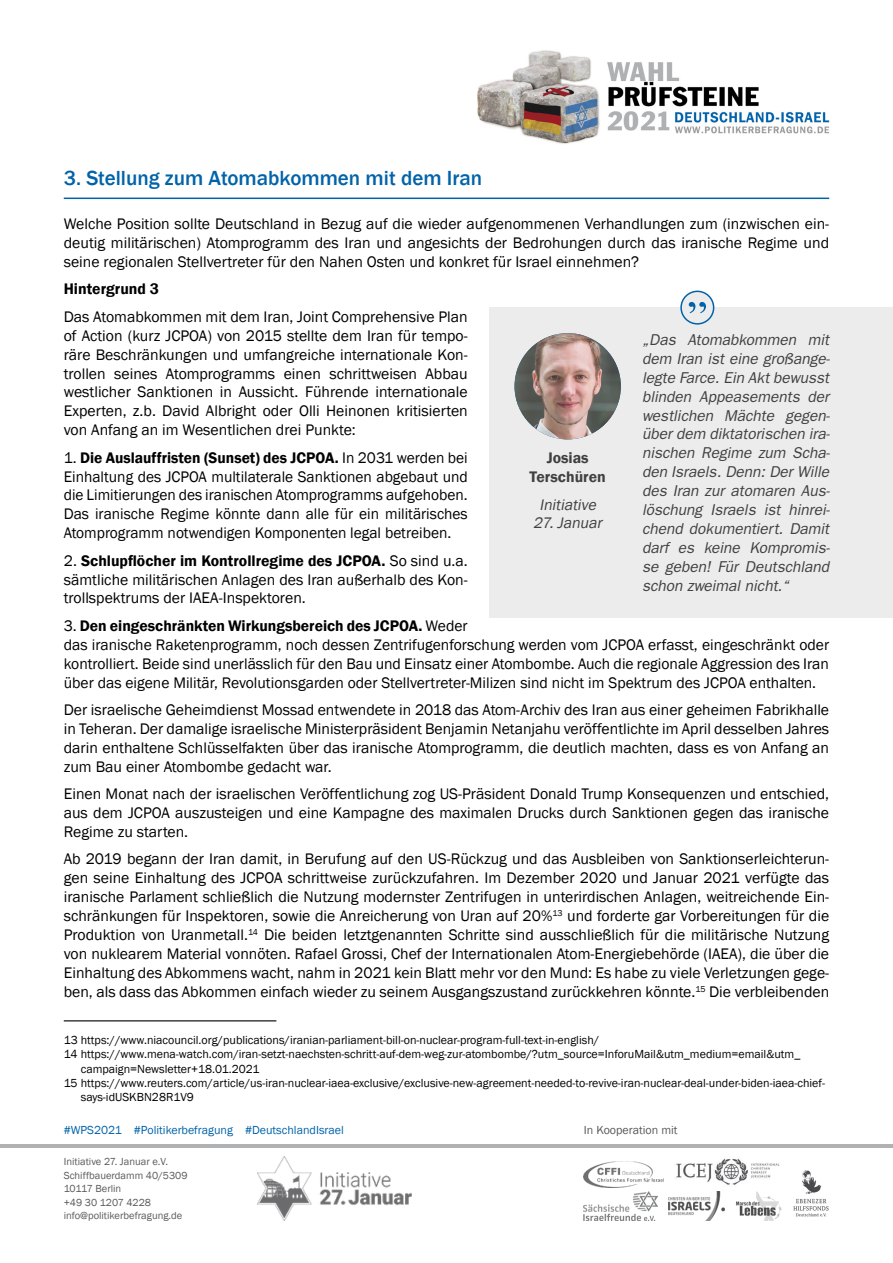
<style>
.page{position:relative;width:893px;height:1263px;background:#fff}
.page>*{position:absolute;margin:0;border:0;box-sizing:border-box;transform-origin:0 0}
.t1{font:500 21px "Franklin Gothic";color:#0063a9}
.t2{font:15.75px/18.9px "Franklin Gothic";color:#000;text-align:justify}
.t3{font:italic 15.75px/18.9px "Franklin Gothic";color:#404042;text-align:justify}
.t4{font:italic 15.75px/18.9px "Franklin Gothic";color:#404042;text-align:center}
.t5{font:600 15.75px/18.9px "Franklin Gothic";color:#404042;text-align:center}
.t6{font:600 15.75px "Franklin Gothic";color:#000}
.t7{font:12px "Franklin Gothic";color:#000}
.t8{font:12px "Franklin Gothic";color:#0063a9}
.t9{font:12px "Franklin Gothic";color:#58595b}
.t10{font:10.5px/13.5px "Franklin Gothic";color:#58595b}
.s1{font-weight:600}
</style>
<div class="page">
<img style="left:477px;top:50px;width:353px;height:94px">
<img style="left:584px;top:1161px;width:79px;height:26px">
<img style="left:668px;top:1191px;width:56px;height:29px">
<img style="left:793px;top:1170px;width:36px;height:47px">
<img style="left:258px;top:1157px;width:153px;height:63px">
<img style="left:676px;top:1158px;width:104px;height:27px">
<img style="left:736px;top:1191px;width:46px;height:29px">
<img style="left:584px;top:1191px;width:73px;height:29px">
<hr style="left:0;top:1144px;width:893px;height:3px;background:#b0b1b3">
<hr style="left:64px;top:198px;width:765px;height:1px;background:#0063a9">
<hr style="left:64px;top:1020px;width:212px;height:1px;background:#000">
<div style="left:489px;top:308px;width:404px;height:310px;background:#ececed"></div>
<img style="left:514px;top:333px;width:107px;height:106px;border-radius:53px">
<div style="left:681px;top:291px;width:33px;height:33px;background:#ececed;border-radius:50%"></div>
<div style="left:680px;top:291px;width:34px;height:34px;border:2px solid #0063a9;border-radius:50%"></div>
<svg style="left:689px;top:302px;width:17px;height:11px"></svg>
<h1 class="t1" style="left:64px;top:165px;width:420px">3. Stellung zum Atomabkommen mit dem Iran</h1>
<p class="t2" style="left:64px;top:215px;width:767px">Welche Position sollte Deutschland in Bezug auf die wieder aufgenommenen Verhandlungen zum (inzwischen ein&shy;deutig militärischen) Atomprogramm des Iran und angesichts der Bedrohungen durch das iranische Regime und seine regionalen Stellvertreter für den Nahen Osten und konkret für Israel einnehmen?</p>
<p class="t6" style="left:64px;top:279px;width:97px">Hintergrund 3</p>
<p class="t2" style="left:64px;top:307px;width:405px">Das Atomabkommen mit dem Iran, Joint Comprehensive Plan of Action (kurz JCPOA) von 2015 stellte dem Iran für tempo&shy;räre Beschränkungen und umfangreiche internationale Kon&shy;trollen seines Atomprogramms einen schrittweisen Abbau westlicher Sanktionen in Aussicht. Führende internationale Experten, z.b. David Albright oder Olli Heinonen kritisierten von Anfang an im Wesentlichen drei Punkte:</p>
<p class="t2" style="left:64px;top:448px;width:405px">1. <span class="s1">Die Auslauffristen (Sunset) des JCPOA.</span> In 2031 werden bei Einhaltung des JCPOA multilaterale Sanktionen abgebaut und die Limitierungen des iranischen Atomprogramms aufgehoben.<br>Das iranische Regime könnte dann alle für ein militärisches Atomprogramm notwendigen Komponenten legal betreiben.</p>
<p class="t2" style="left:64px;top:551px;width:405px">2. <span class="s1">Schlupflöcher im Kontrollregime des JCPOA.</span> So sind u.a. sämtliche militärischen Anlagen des Iran außerhalb des Kon&shy;trollspektrums der IAEA-Inspektoren.</p>
<p class="t2" style="left:64px;top:616px;width:767px;text-align:left">3. <span class="s1">Den eingeschränkten Wirkungsbereich des JCPOA.</span> Weder<br>das iranische Raketenprogramm, noch dessen Zentrifugenforschung werden vom JCPOA erfasst, eingeschränkt oder kontrolliert. Beide sind unerlässlich für den Bau und Einsatz einer Atombombe. Auch die regionale Aggression des Iran über das eigene Militär, Revolutionsgarden oder Stellvertreter-Milizen sind nicht im Spektrum des JCPOA enthalten.</p>
<p class="t2" style="left:64px;top:701px;width:767px">Der israelische Geheimdienst Mossad entwendete in 2018 das Atom-Archiv des Iran aus einer geheimen Fabrikhalle in Teheran. Der damalige israelische Ministerpräsident Benjamin Netanjahu veröffentlichte im April desselben Jahres darin enthaltene Schlüsselfakten über das iranische Atomprogramm, die deutlich machten, dass es von Anfang an zum Bau einer Atombombe gedacht war.</p>
<p class="t2" style="left:64px;top:785px;width:767px">Einen Monat nach der israelischen Veröffentlichung zog US-Präsident Donald Trump Konsequenzen und entschied, aus dem JCPOA auszusteigen und eine Kampagne des maximalen Drucks durch Sanktionen gegen das iranische Regime zu starten.</p>
<p class="t2" style="left:64px;top:850px;width:767px">Ab 2019 begann der Iran damit, in Berufung auf den US-Rückzug und das Ausbleiben von Sanktionserleichterun&shy;gen seine Einhaltung des JCPOA schrittweise zurückzufahren. Im Dezember 2020 und Januar 2021 verfügte das iranische Parlament schließlich die Nutzung modernster Zentrifugen in unterirdischen Anlagen, weitreichende Ein&shy;schränkungen für Inspektoren, sowie die Anreicherung von Uran auf 20%<sup>13</sup> und forderte gar Vorbereitungen für die Produktion von Uranmetall.<sup>14</sup> Die beiden letztgenannten Schritte sind ausschließlich für die militärische Nutzung von nuklearem Material vonnöten. Rafael Grossi, Chef der Internationalen Atom-Energiebehörde (IAEA), die über die Einhaltung des Abkommens wacht, nahm in 2021 kein Blatt mehr vor den Mund: Es habe zu viele Verletzungen gege&shy;ben, als dass das Abkommen einfach wieder zu seinem Ausgangszustand zurückkehren könnte.<sup>15</sup> Die verbleibenden</p>
<p class="t7" style="left:64px;top:1032px;width:537px">13 https://www.niacouncil.org/publications/iranian-parliament-bill-on-nuclear-program-full-text-in-english/</p>
<p class="t7" style="left:64px;top:1047px;width:738px">14 https://www.mena-watch.com/iran-setzt-naechsten-schritt-auf-dem-weg-zur-atombombe/?utm_source=InforuMail&amp;utm_medium=email&amp;utm_</p>
<p class="t7" style="left:81px;top:1061px;width:180px">campaign=Newsletter+18.01.2021</p>
<p class="t7" style="left:64px;top:1075px;width:763px">15 https://www.reuters.com/article/us-iran-nuclear-iaea-exclusive/exclusive-new-agreement-needed-to-revive-iran-nuclear-deal-under-biden-iaea-chief-</p>
<p class="t7" style="left:81px;top:1090px;width:115px">says-idUSKBN28R1V9</p>
<p class="t3" style="left:642px;top:330px;width:189px">„Das Atomabkommen mit dem Iran ist eine großange&shy;legte Farce. Ein Akt bewusst blinden Appeasements der westlichen Mächte gegen&shy;über dem diktatorischen ira&shy;nischen Regime zum Scha&shy;den Israels. Denn: Der Wille des Iran zur atomaren Aus&shy;löschung Israels ist hinrei&shy;chend dokumentiert. Damit darf es keine Kompromis&shy;se geben! Für Deutschland schon zweimal nicht.“</p>
<p class="t5" style="left:530px;top:449px;width:78px">Josias<br>Terschüren</p>
<p class="t4" style="left:533px;top:495px;width:74px">Initiative<br>27.Januar</p>
<p class="t8" style="left:64px;top:1123px;width:282px">#WPS2021 #Politikerbefragung #DeutschlandIsrael</p>
<p class="t9" style="left:584px;top:1123px;width:95px">In Kooperation mit</p>
<p class="t10" style="left:64px;top:1155px;width:125px">Initiative 27. Januar e.V.<br>Schiffbauerdamm 40/5309<br>10117 Berlin<br>+49 30 1207 4228 info@politikerbefragung.de</p>
</div>
